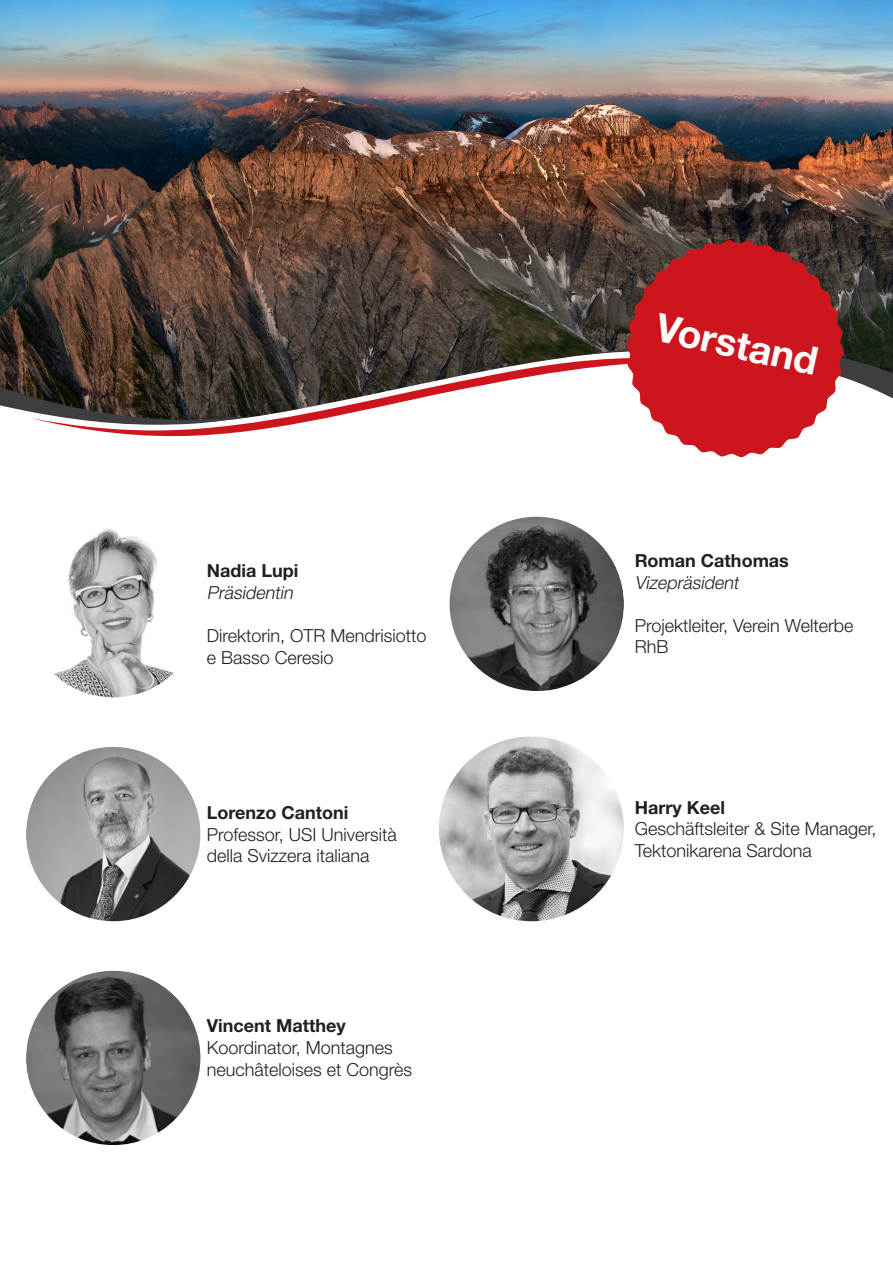
<style>
.page{position:relative;width:893px;height:1263px;background:#fff}
.page>*{position:absolute;margin:0;border:0;box-sizing:border-box;transform-origin:0 0}
.t1{font:700 39px "Helvetica Neue LT Std";color:#fff}
.t2{font:300 18px/21.6px "Helvetica Neue LT Std";color:#231f20}
.t3{font:700 18px "Helvetica Neue LT Std";color:#231f20}
.t4{font:italic 300 18px "Helvetica Neue LT Std";color:#231f20}
</style>
<div class="page">
<img style="left:0;top:0;width:893px;height:384px">
<svg style="left:0;top:384px;width:31px;height:28px"></svg>
<svg style="left:577px;top:339px;width:316px;height:60px"></svg>
<svg style="left:31px;top:352px;width:595px;height:85px"></svg>
<svg style="left:626px;top:240px;width:218px;height:217px;background:#c1343a"></svg>
<img style="left:26px;top:523px;width:174px;height:174px;border-radius:87px">
<img style="left:450px;top:517px;width:174px;height:174px;border-radius:87px">
<img style="left:26px;top:747px;width:174px;height:174px;border-radius:87px">
<img style="left:439px;top:736px;width:185px;height:185px;border-radius:93px">
<img style="left:26px;top:971px;width:174px;height:174px;border-radius:87px">
<p class="t3" style="left:207px;top:560px;width:93px">Nadia Lupi</p>
<p class="t4" style="left:207px;top:581px;width:91px">Präsidentin</p>
<p class="t2" style="left:207px;top:625px;width:221px">Direktorin, OTR Mendrisiotto e Basso Ceresio</p>
<p class="t3" style="left:207px;top:801px;width:143px">Lorenzo Cantoni</p>
<p class="t2" style="left:207px;top:823px;width:192px">Professor, USI Università</p>
<p class="t2" style="left:207px;top:844px;width:164px">della Svizzera italiana</p>
<p class="t3" style="left:207px;top:1015px;width:141px">Vincent Matthey</p>
<p class="t2" style="left:207px;top:1036px;width:188px">Koordinator, Montagnes</p>
<p class="t2" style="left:207px;top:1058px;width:207px">neuchâteloises et Congrès</p>
<p class="t1" style="left:661px;top:303px;width:166px;rotate:12deg">Vorstand</p>
<p class="t3" style="left:635px;top:549px;width:156px">Roman Cathomas</p>
<p class="t4" style="left:635px;top:571px;width:109px">Vizepräsident</p>
<p class="t2" style="left:635px;top:614px;width:220px">Projektleiter, Verein Welterbe</p>
<p class="t2" style="left:635px;top:636px;width:35px">RhB</p>
<p class="t3" style="left:635px;top:796px;width:92px">Harry Keel</p>
<p class="t2" style="left:635px;top:817px;width:243px">Geschäftsleiter &amp; Site Manager,</p>
<p class="t2" style="left:635px;top:839px;width:179px">Tektonikarena Sardona</p>
</div>
